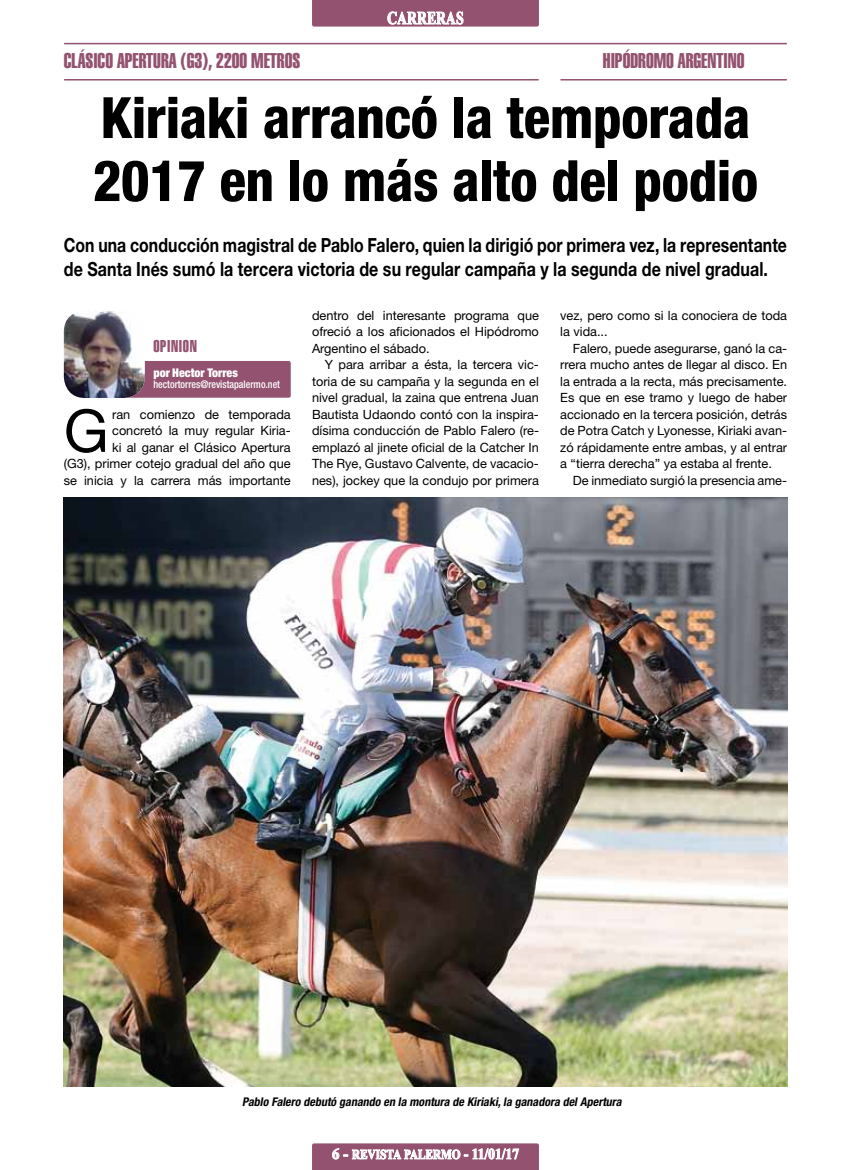
<style>
.page{position:relative;width:851px;height:1170px;background:#fff}
.page>*{position:absolute;margin:0;border:0;box-sizing:border-box;transform-origin:0 0}
.t1{font:58.95px "Helvetica Neue LT Std";color:#000}
.t2{font:800 condensed 57px/63px "Helvetica Neue LT Std";letter-spacing:-.005em;color:#000;scale:.96 1}
.t3{font:21px "Helvetica LT Std Extra Comp";color:#935370}
.t4{font:700 19.5px/24px "Helvetica Neue LT Std";letter-spacing:.005em;color:#000;scale:.81 1}
.t5{font:700 18px "Times New Roman";letter-spacing:.02em;color:#fff;scale:.75 1}
.t6{font:16.8px "Helvetica LT Std Extra Comp";letter-spacing:.035em;color:#935370}
.t7{font:700 13.5px "Times New Roman";color:#fff;scale:.83 1}
.t8{font:12.75px/16.5px "Helvetica Neue LT Std";color:#000;text-align:justify}
.t9{font:italic 700 condensed 12px "Helvetica Neue LT Std";color:#000}
.t10{font:900 condensed 12px "Helvetica Neue LT Std";color:#fff}
.t11{font:500 condensed 10.5px "Helvetica Neue LT Std";color:#fff;scale:.95 1}
.s1{font-size:15px}
</style>
<div class="page">
<hr style="left:65px;top:79px;width:473px;height:1px;background:#935370">
<hr style="left:65px;top:43px;width:721px;height:1px;background:#935370">
<hr style="left:561px;top:79px;width:225px;height:1px;background:#935370">
<svg style="left:312px;top:1143px;width:227px;height:26px;background:#a57088"></svg>
<svg style="left:312px;top:0;width:227px;height:27px;background:#9d627d"></svg>
<img style="left:64px;top:497px;width:723px;height:589px">
<div style="left:114px;top:361px;width:177px;height:36px;background:#935370;border-radius:2px"></div>
<img style="left:64px;top:311px;width:81px;height:87px">
<h3 class="t5" style="left:387px;top:6px;width:103px">CARRERAS</h3>
<h3 class="t3" style="left:64px;top:48px;width:238px">CLÁSICO APERTURA (G3), 2200 METROS</h3>
<h3 class="t3" style="left:602px;top:48px;width:143px">HIPÓDROMO ARGENTINO</h3>
<h2 class="t2" style="left:93px;top:85px;width:694px">Kiriaki arrancó la temporada<br>2017 en lo más alto del podio</h2>
<h3 class="t4" style="left:64px;top:233px;width:894px">Con una conducción magistral de Pablo Falero, quien la dirigió por primera vez, la representante de Santa Inés sumó la tercera victoria de su regular campaña y la segunda de nivel gradual.</h3>
<h3 class="t6" style="left:153px;top:336px;width:45px">OPINION</h3>
<p class="t10" style="left:153px;top:365px;width:86px">por Hector Torres</p>
<p class="t11" style="left:153px;top:378px;width:135px">hectortorres@revistapalermo.net</p>
<h1 class="t1" style="left:64px;top:395px;width:46px">G</h1>
<p class="t8" style="left:64px;top:406px;width:228px;text-align:right">ran comienzo de temporada concretó la muy regular Kiria-<br>ki al ganar el Clásico Apertura<br>(G3), primer cotejo gradual del año que se inicia y la carrera más importante</p>
<p class="t8" style="left:312px;top:307px;width:228px">dentro del interesante programa que ofreció a los aficionados el Hipódromo Argentino el sábado.</p>
<p class="t8" style="left:312px;top:356px;width:228px;text-indent:13px">Y para arribar a ésta, la tercera vic&shy;toria de su campaña y la segunda en el nivel gradual, la zaina que entrena Juan Bautista Udaondo contó con la inspira&shy;dísima conducción de Pablo Falero (re&shy;emplazó al jinete oficial de la Catcher In The Rye, Gustavo Calvente, de vacacio&shy;nes), jockey que la condujo por primera</p>
<p class="t8" style="left:560px;top:307px;width:228px">vez, pero como si la conociera de toda la vida...</p>
<p class="t8" style="left:560px;top:340px;width:228px;text-indent:13px">Falero, puede asegurarse, ganó la ca&shy;rrera mucho antes de llegar al disco. En la entrada a la recta, más precisamente.<br>Es que en ese tramo y luego de haber accionado en la tercera posición, detrás de Potra Catch y Lyonesse, Kiriaki avan&shy;zó rápidamente entre ambas, y al entrar a “tierra derecha” ya estaba al frente.</p>
<p class="t8" style="left:573px;top:472px;width:216px">De inmediato surgió la presencia ame-</p>
<p class="t9" style="left:242px;top:1094px;width:383px">Pablo Falero debutó ganando en la montura de Kiriaki,la ganadora delApertura</p>
<p class="t7" style="left:332px;top:1144px;width:227px"><span class="s1">6 -</span> REVISTA PALERMO <span class="s1">- 11/01/17</span></p>
</div>
